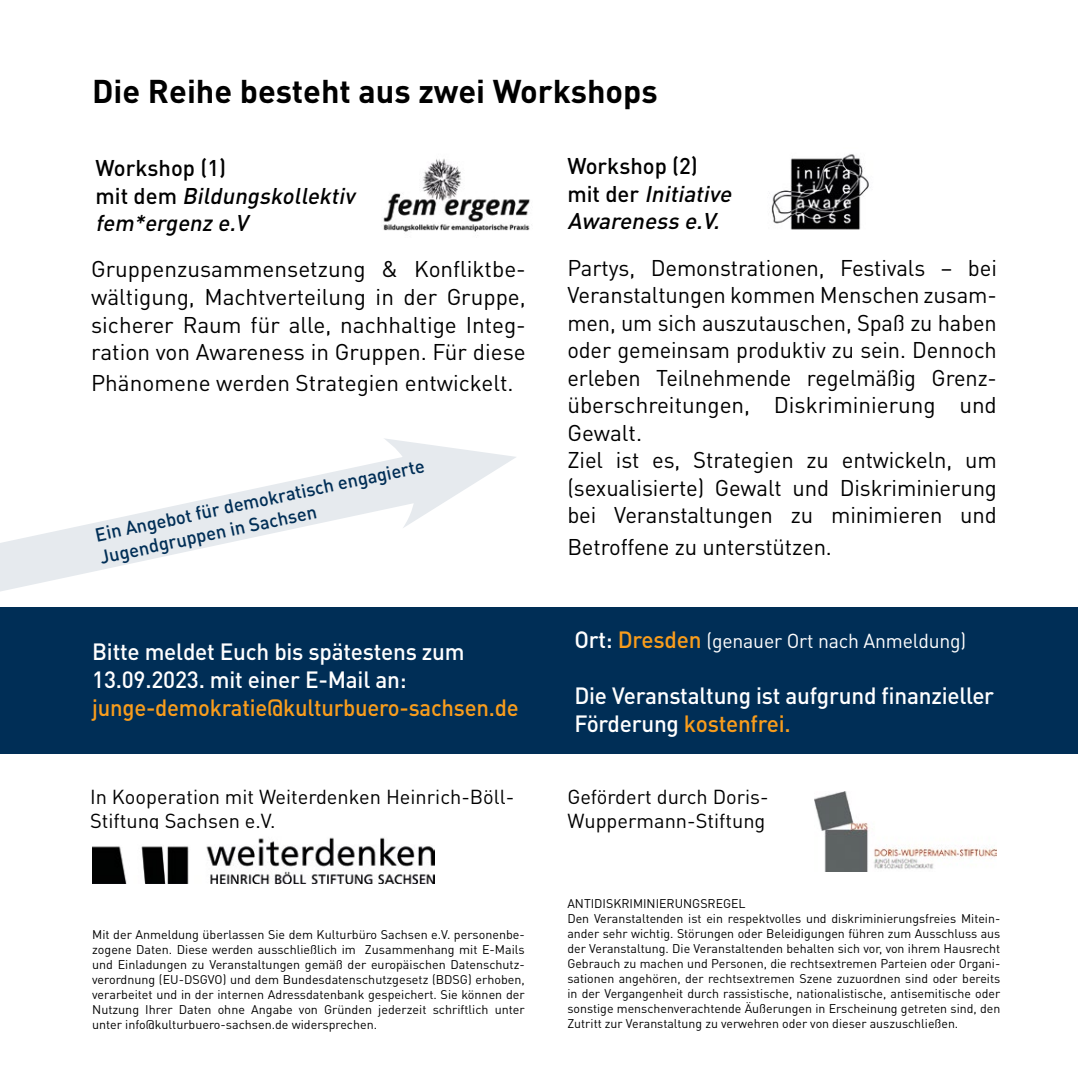
<style>
.page{position:relative;width:1078px;height:1078px;background:#fff}
.page>*{position:absolute;margin:0;border:0;box-sizing:border-box;transform-origin:0 0}
.t1{font:700 32.5px "DIN Pro";color:#000}
.t2{font:500 23.25px/28px "DIN Pro";letter-spacing:-.01em;color:#fff}
.t3{font:500 23.25px "DIN Pro";letter-spacing:-.01em;color:#f99d1c;scale:.95 1}
.t4{font:22.5px/27.5px "DIN Pro";letter-spacing:-.005em;color:#000;text-align:justify}
.t5{font:italic 500 22.5px/27.8px "DIN Pro";color:#000}
.t6{font:20px/24px "DIN Pro";color:#000}
.t7{font:20px "DIN Pro";letter-spacing:-.01em;color:#fff}
.t8{font:500 18.75px/22.5px "DIN Pro";color:#002e56}
.t9{font:12.5px/15px "DIN Pro";color:#000;text-align:justify}
.s1{font-style:normal}
.s2{font-weight:500;font-size:23.25px}
.s3{font-weight:500;font-size:23.25px;color:#f99d1c}
.s4{color:#f99d1c}
</style>
<div class="page">
<div style="left:0;top:607px;width:1077px;height:146px;background:#002e56"></div>
<img style="left:814px;top:791px;width:182px;height:80px">
<img style="left:92px;top:837px;width:342px;height:46px">
<img style="left:383px;top:159px;width:147px;height:73px">
<img style="left:771px;top:154px;width:98px;height:76px">
<svg style="left:0;top:461px;width:383px;height:131px"></svg>
<svg style="left:383px;top:438px;width:133px;height:90px"></svg>
<h1 class="t1" style="left:92px;top:69px;width:567px">Die Reihe besteht aus zwei Workshops</h1>
<h3 class="t5" style="left:95px;top:153px;width:266px"><span class="s1">Workshop (1)<br>m i t d e m</span> Bildungskollektiv fem*ergenz e.V</h3>
<h3 class="t5" style="left:567px;top:151px;width:171px"><span class="s1">Workshop (2)<br>m i t d e r</span> Initiative<br>Awareness e.V.</h3>
<h3 class="t4" style="left:91px;top:254px;width:436px">Gruppenzusammensetzung &amp; Konfliktbe&shy;wältigung, Machtverteilung in der Gruppe, sicherer Raum für alle, nachhaltige Integ&shy;ration von Awareness in Gruppen. Für diese</h3>
<h3 class="t4" style="left:91px;top:368px;width:424px">Phänomene werden Strategien entwickelt.</h3>
<h3 class="t8" style="left:93px;top:523px;width:337px;rotate:-12deg">Ein Angebot für demokratisch engagierte<br>Jugendgruppen in Sachsen</h3>
<h2 class="t2" style="left:92px;top:636px;width:374px">Bitte meldet Euch bis spätestens zum<br>13.09.2023. mit einer E-Mail an:</h2>
<h2 class="t3" style="left:92px;top:691px;width:450px">junge-demokratie@kulturbuero-sachsen.de</h2>
<h3 class="t6" style="left:90px;top:784px;width:425px">In Kooperation mit Weiterdenken Heinrich-Böll-<br>Stiftung Sachsen e.V.</h3>
<p class="t9" style="left:92px;top:925px;width:434px">Mit der Anmeldung überlassen Sie dem Kulturbüro Sachsen e.V. personenbe&shy;zogene Daten. Diese werden ausschließlich im Zusammenhang mit E-Mails und Einladungen zu Veranstaltungen gemäß der europäischen Datenschutz&shy;verordnung (EU-DSGVO) und dem Bundesdatenschutzgesetz (BDSG) erhoben, verarbeitet und in der internen Adressdatenbank gespeichert. Sie können der Nutzung Ihrer Daten ohne Angabe von Gründen jederzeit schriftlich unter unter info@kulturbuero-sachsen.de widersprechen.</p>
<p class="t4" style="left:567px;top:253px;width:431px;text-align:left">Partys, Demonstrationen, Festivals – bei Veranstaltungen kommen Menschen zusam&shy;men, um sich auszutauschen, Spaß zu haben oder gemeinsam produktiv zu sein. Dennoch erleben Teilnehmende regelmäßig Grenz&shy;überschreitungen, Diskriminierung und Gewalt.<br>Ziel ist es, Strategien zu entwickeln, um (sexualisierte) Gewalt und Diskriminierung bei Veranstaltungen zu minimieren und</p>
<h3 class="t4" style="left:567px;top:531px;width:266px">Betroffene zu unterstützen.</h3>
<h3 class="t7" style="left:574px;top:626px;width:393px"><span class="s2">Ort:</span> <span class="s3">Dresden</span> (genauer Ort nach Anmeldung)</h3>
<h2 class="t2" style="left:574px;top:679px;width:421px">Die Veranstaltung ist aufgrund finanzieller<br>Förderung <span class="s4">kostenfrei.</span></h2>
<h3 class="t6" style="left:567px;top:784px;width:203px">Gefördert durch Doris-<br>Wuppermann-Stiftung</h3>
<p class="t9" style="left:567px;top:895px;width:434px;text-align:left">ANTIDISKRIMINIERUNGSREGEL<br>Den Veranstaltenden ist ein respektvolles und diskriminierungsfreies Mitein&shy;ander sehr wichtig. Störungen oder Beleidigungen führen zum Ausschluss aus der Veranstaltung. Die Veranstaltenden behalten sich vor, von ihrem Hausrecht Gebrauch zu machen und Personen, die rechtsextremen Parteien oder Organi&shy;sationen angehören, der rechtsextremen Szene zuzuordnen sind oder bereits in der Vergangenheit durch rassistische, nationalistische, antisemitische oder sonstige menschenverachtende Äußerungen in Erscheinung getreten sind, den Zutritt zur Veranstaltung zu verwehren oder von dieser auszuschließen.</p>
</div>
